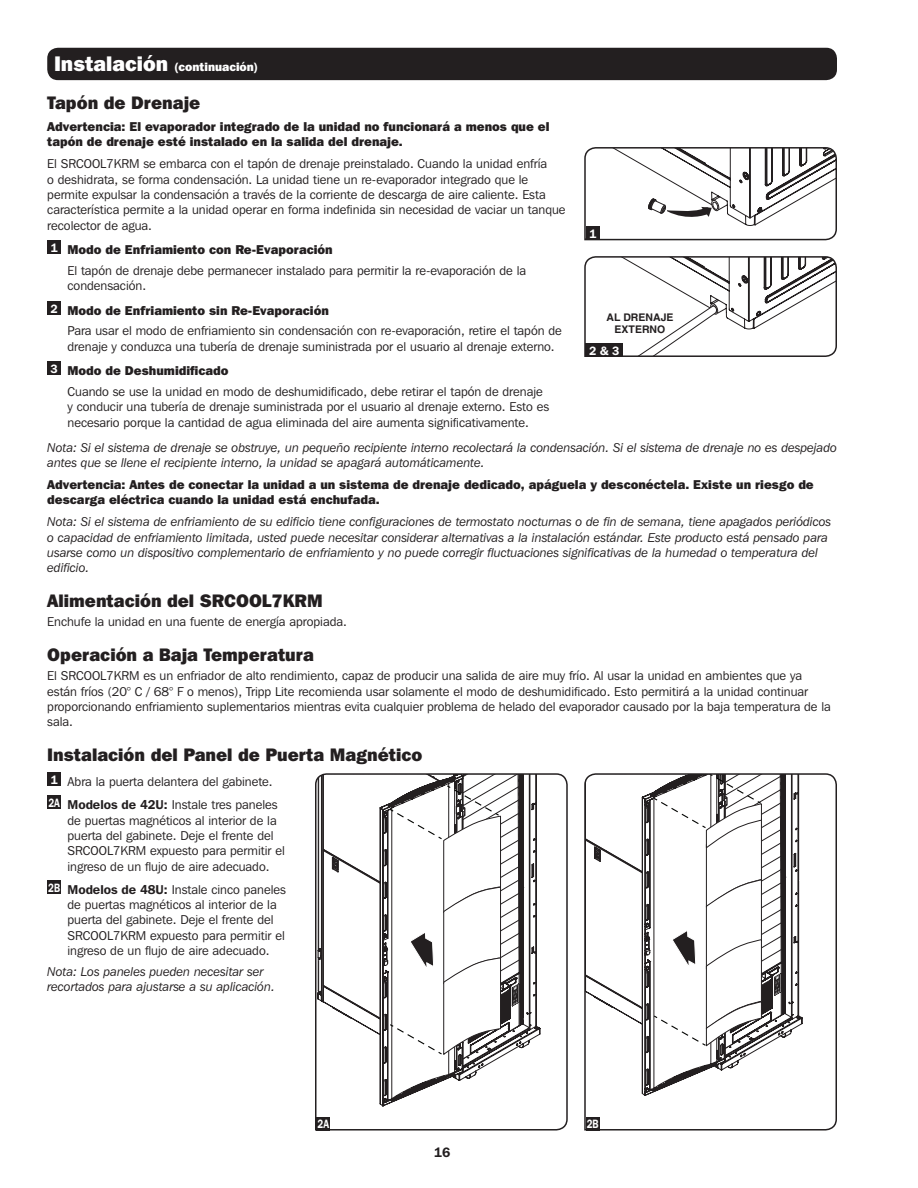
<style>
.page{position:relative;width:918px;height:1188px;background:#fff}
.page>*{position:absolute;margin:0;border:0;box-sizing:border-box;transform-origin:0 0}
.t1{font:800 18px "Franklin Gothic IT Cby BT";color:#231f20}
.t2{font:600 13.5px "Franklin Gothic IT Cby BT";color:#231f20}
.t3{font:12.75px/15.3px "Franklin Gothic IT Cby BT";color:#231f20}
.t4{font:italic 12.75px/15.3px "Franklin Gothic IT Cby BT";color:#231f20}
.t5{font:800 12.75px/15.3px "Franklin Gothic IT Cby BT";color:#231f20}
.t6{font:800 12px "Franklin Gothic IT Cby BT";color:#fff}
.t7{font:600 12px "Franklin Gothic IT Cby BT";color:#fff}
.t8{font:600 12px "Franklin Gothic IT Cby BT";color:#fff;scale:.8 1}
.t9{font:700 10.5px/12.6px "Helvetica";color:#231f20;text-align:center}
.s1{font-size:21px}
.s2{font-weight:600}
</style>
<div class="page">
<svg style="left:584px;top:147px;width:253px;height:94px"></svg>
<svg style="left:584px;top:256px;width:253px;height:101px"></svg>
<div style="left:586px;top:226px;width:14px;height:14px;background:#231f20"></div>
<div style="left:586px;top:343px;width:37px;height:14px;background:#231f20"></div>
<svg style="left:315px;top:773px;width:253px;height:358px"></svg>
<svg style="left:584px;top:773px;width:253px;height:358px"></svg>
<div style="left:316px;top:1117px;width:14px;height:14px;background:#231f20"></div>
<div style="left:586px;top:1117px;width:14px;height:14px;background:#231f20"></div>
<div style="left:47px;top:240px;width:14px;height:14px;background:#231f20"></div>
<div style="left:47px;top:301px;width:14px;height:14px;background:#231f20"></div>
<div style="left:47px;top:362px;width:14px;height:13px;background:#231f20"></div>
<div style="left:47px;top:48px;width:790px;height:32px;background:#231f20;border-radius:11px"></div>
<div style="left:47px;top:772px;width:14px;height:14px;background:#231f20"></div>
<div style="left:47px;top:795px;width:14px;height:14px;background:#231f20"></div>
<div style="left:47px;top:880px;width:14px;height:14px;background:#231f20"></div>
<p class="t6" style="left:54px;top:60px;width:205px"><span class="s1">Instalación</span> (continuación)</p>
<p class="t1" style="left:47px;top:91px;width:155px">Tapón de Drenaje</p>
<p class="t5" style="left:47px;top:119px;width:504px">Advertencia: El evaporador integrado de la unidad no funcionará a menos que el tapón de drenaje esté instalado en la salida del drenaje.</p>
<p class="t3" style="left:47px;top:156px;width:520px">El SRCOOL7KRM se embarca con el tapón de drenaje preinstalado. Cuando la unidad enfría<br>o deshidrata, se forma condensación. La unidad tiene un re-evaporador integrado que le permite expulsar la condensación a través de la corriente de descarga de aire caliente. Esta característica permite a la unidad operar en forma indefinida sin necesidad de vaciar un tanque recolector de agua.</p>
<p class="t7" style="left:51px;top:240px;width:9px">1</p>
<p class="t5" style="left:68px;top:242px;width:267px">Modo de Enfriamiento con Re-Evaporación</p>
<p class="t3" style="left:68px;top:263px;width:460px">El tapón de drenaje debe permanecer instalado para permitir la re-evaporación de la condensación.</p>
<p class="t7" style="left:51px;top:301px;width:9px">2</p>
<p class="t5" style="left:68px;top:302px;width:263px">Modo de Enfriamiento sin Re-Evaporación</p>
<p class="t3" style="left:67px;top:323px;width:496px">Para usar el modo de enfriamiento sin condensación con re-evaporación, retire el tapón de drenaje y conduzca una tubería de drenaje suministrada por el usuario al drenaje externo.</p>
<p class="t7" style="left:51px;top:362px;width:9px">3</p>
<p class="t5" style="left:68px;top:363px;width:163px">Modo de Deshumidificado</p>
<p class="t3" style="left:67px;top:384px;width:483px">Cuando se use la unidad en modo de deshumidificado, debe retirar el tapón de drenaje y conducir una tubería de drenaje suministrada por el usuario al drenaje externo. Esto es necesario porque la cantidad de agua eliminada del aire aumenta significativamente.</p>
<p class="t4" style="left:47px;top:439px;width:791px">Nota: Si el sistema de drenaje se obstruye, un pequeño recipiente interno recolectará la condensación. Si el sistema de drenaje no es despejado antes que se llene el recipiente interno, la unidad se apagará automáticamente.</p>
<p class="t5" style="left:47px;top:476px;width:768px">Advertencia: Antes de conectar la unidad a un sistema de drenaje dedicado, apáguela y desconéctela. Existe un riesgo de descarga eléctrica cuando la unidad está enchufada.</p>
<p class="t4" style="left:47px;top:514px;width:785px">Nota: Si el sistema de enfriamiento de su edificio tiene configuraciones de termostato nocturnas o de fin de semana, tiene apagados periódicos o capacidad de enfriamiento limitada, usted puede necesitar considerar alternativas a la instalación estándar. Este producto está pensado para usarse como un dispositivo complementario de enfriamiento y no puede corregir fluctuaciones significativas de la humedad o temperatura del edificio.</p>
<p class="t1" style="left:47px;top:589px;width:277px">Alimentación del SRCOOL7KRM</p>
<p class="t3" style="left:47px;top:614px;width:301px">Enchufe la unidad en una fuente de energía apropiada.</p>
<p class="t1" style="left:47px;top:644px;width:268px">Operación a Baja Temperatura</p>
<p class="t3" style="left:47px;top:668px;width:785px">El SRCOOL7KRM es un enfriador de alto rendimiento, capaz de producir una salida de aire muy frío. Al usar la unidad en ambientes que ya están fríos (20° C / 68° F o menos), Tripp Lite recomienda usar solamente el modo de deshumidificado. Esto permitirá a la unidad continuar proporcionando enfriamiento suplementarios mientras evita cualquier problema de helado del evaporador causado por la baja temperatura de la sala.</p>
<p class="t1" style="left:47px;top:744px;width:377px">Instalación del Panel de Puerta Magnético</p>
<p class="t7" style="left:589px;top:226px;width:9px">1</p>
<p class="t9" style="left:606px;top:311px;width:69px">AL DRENAJE<br>EXTERNO</p>
<p class="t7" style="left:589px;top:343px;width:32px">2 &amp; 3</p>
<p class="t7" style="left:51px;top:772px;width:9px">1</p>
<p class="t3" style="left:67px;top:774px;width:207px">Abra la puerta delantera del gabinete.</p>
<p class="t8" style="left:48px;top:795px;width:16px">2A</p>
<p class="t3" style="left:68px;top:797px;width:219px"><span class="s2">Modelos de 42U:</span> Instale tres paneles de puertas magnéticos al interior de la puerta del gabinete. Deje el frente del SRCOOL7KRM expuesto para permitir el ingreso de un flujo de aire adecuado.</p>
<p class="t8" style="left:48px;top:880px;width:16px">2B</p>
<p class="t3" style="left:68px;top:881px;width:220px"><span class="s2">Modelos de 48U:</span> Instale cinco paneles de puertas magnéticos al interior de la puerta del gabinete. Deje el frente del SRCOOL7KRM expuesto para permitir el ingreso de un flujo de aire adecuado.</p>
<p class="t4" style="left:47px;top:963px;width:229px">Nota: Los paneles pueden necesitar ser recortados para ajustarse a su aplicación.</p>
<p class="t8" style="left:318px;top:1117px;width:16px">2A</p>
<p class="t8" style="left:587px;top:1117px;width:16px">2B</p>
<p class="t2" style="left:434px;top:1144px;width:18px">16</p>
</div>
